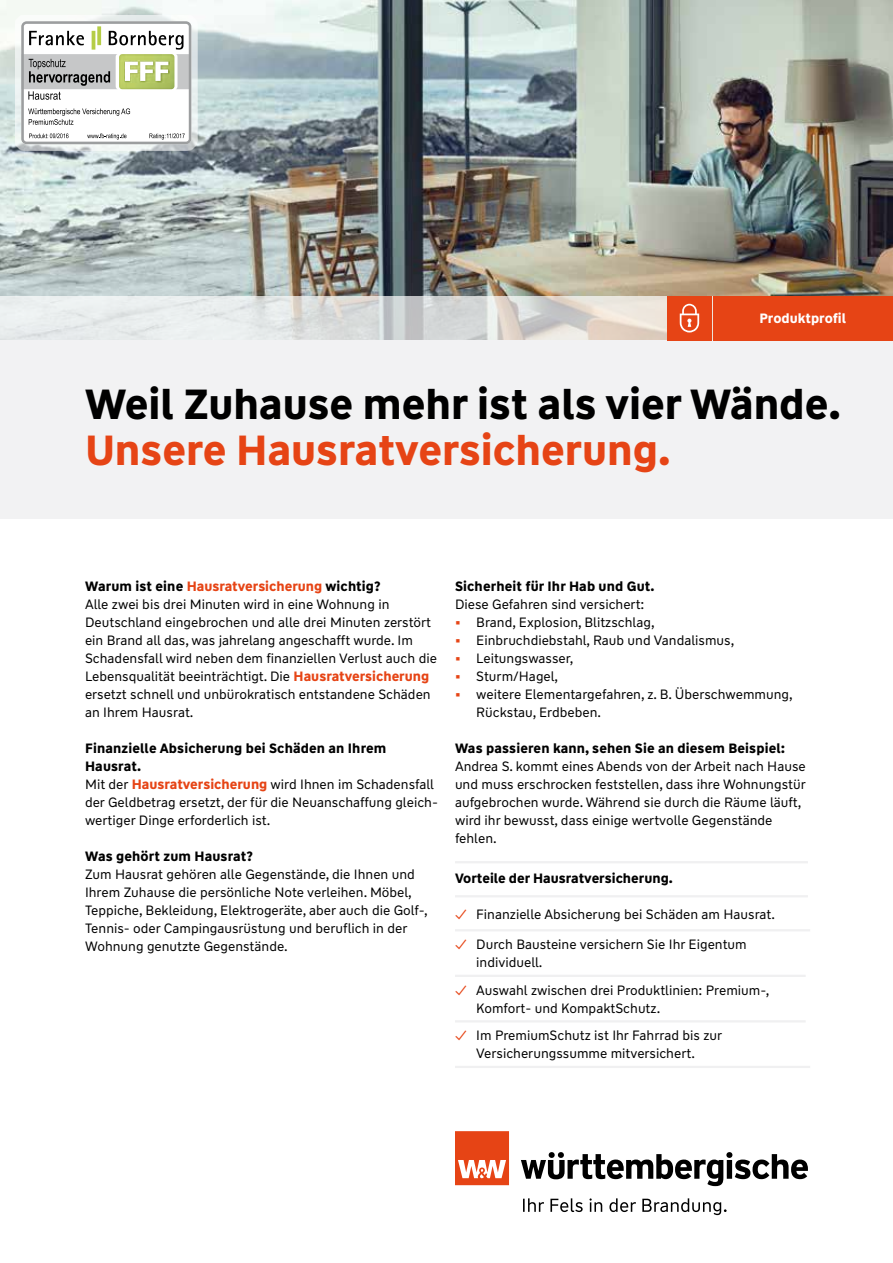
<style>
.page{position:relative;width:893px;height:1263px;background:#fff}
.page>*{position:absolute;margin:0;border:0;box-sizing:border-box;transform-origin:0 0}
.t1{font:700 42px "WW Type";color:#000}
.t2{font:700 42px "WW Type";color:#e64415}
.t3{font:13.5px/18px "WW Type";color:#000}
.t4{font:700 13.5px "WW Type";letter-spacing:.01em;color:#000}
.t5{font:700 13.5px "WW Type";color:#fff}
.s1{font-weight:700}
.s2{font-weight:700;color:#e64415}
.s3{color:#e64415}
</style>
<div class="page">
<img style="left:0;top:0;width:893px;height:296px">
<svg style="left:0;top:296px;width:713px;height:44px;background:#dfe0de"></svg>
<div style="left:0;top:340px;width:893px;height:179px;background:#f2f2f3"></div>
<div style="left:667px;top:296px;width:44px;height:44px;background:#e64415"></div>
<svg style="left:680px;top:304px;width:19px;height:28px"></svg>
<hr style="left:455px;top:861px;width:353px;height:2px;background:#f0f0f1">
<hr style="left:455px;top:895px;width:353px;height:2px;background:#f0f0f1">
<hr style="left:455px;top:929px;width:355px;height:2px;background:#f0f0f1">
<hr style="left:455px;top:975px;width:351px;height:2px;background:#f0f0f1">
<hr style="left:455px;top:1020px;width:351px;height:2px;background:#f0f0f1">
<hr style="left:455px;top:1066px;width:355px;height:2px;background:#f0f0f1">
<div style="left:15px;top:15px;width:183px;height:136px;background:#fff;opacity:.6"></div>
<svg style="left:21px;top:21px;width:170px;height:123px"></svg>
<svg style="left:523px;top:1198px;width:204px;height:17px"></svg>
<svg style="left:521px;top:1152px;width:287px;height:34px"></svg>
<svg style="left:455px;top:1131px;width:54px;height:54px"></svg>
<div style="left:713px;top:296px;width:180px;height:44px;background:#e64415"></div>
<p class="t5" style="left:759px;top:309px;width:88px">Produktprofil</p>
<h1 class="t1" style="left:85px;top:377px;width:758px">Weil Zuhause mehr ist als vier Wände.</h1>
<h1 class="t2" style="left:85px;top:423px;width:587px">Unsere Hausratversicherung.</h1>
<p class="t3" style="left:85px;top:577px;width:353px"><span class="s1">Warum ist eine</span> <span class="s2">Hausratversicherung</span> <span class="s1">wichtig?<br></span>Alle zwei bis drei Minuten wird in eine Wohnung in Deutschland eingebrochen und alle drei Minuten zerstört ein Brand all das, was jahrelang angeschafft wurde. Im Schadensfall wird neben dem finanziellen Verlust auch die Lebensqualität beeinträchtigt. Die <span class="s2">Hausratversicherung </span>ersetzt schnell und unbürokratisch entstandene Schäden an Ihrem Hausrat.</p>
<p class="t3" style="left:85px;top:739px;width:354px"><span class="s1">Finanzielle Absicherung bei Schäden an Ihrem Hausrat.<br></span>Mit der <span class="s2">Hausratversicherung</span> wird Ihnen im Schadensfall der Geldbetrag ersetzt, der für die Neuanschaffung gleich&shy;wertiger Dinge erforderlich ist.</p>
<p class="t4" style="left:85px;top:847px;width:169px">Was gehört zum Hausrat?</p>
<p class="t3" style="left:85px;top:865px;width:344px">Zum Hausrat gehören alle Gegenstände, die Ihnen und Ihrem Zuhause die persönliche Note verleihen. Möbel, Teppiche, Bekleidung, Elektrogeräte, aber auch die Golf-, Tennis- oder Campingausrüstung und beruflich in der Wohnung genutzte Gegenstände.</p>
<p class="t4" style="left:455px;top:577px;width:201px">Sicherheit für Ihr Hab und Gut.</p>
<p class="t3" style="left:455px;top:595px;width:191px">Diese Gefahren sind versichert:</p>
<p class="t3" style="left:455px;top:613px;width:201px"><span class="s2">•</span> Brand, Explosion, Blitzschlag,</p>
<p class="t3" style="left:455px;top:631px;width:281px"><span class="s2">•</span> Einbruchdiebstahl, Raub und Vandalismus,</p>
<p class="t3" style="left:455px;top:649px;width:120px"><span class="s2">•</span> Leitungswasser,</p>
<p class="t3" style="left:455px;top:667px;width:105px"><span class="s2">•</span> Sturm/Hagel,</p>
<p class="t3" style="left:476px;top:685px;width:318px;text-indent:-21px"><span class="s2">•</span> weitere Elementargefahren, z. B. Überschwemmung,<br>Rückstau, Erdbeben.</p>
<p class="t4" style="left:455px;top:739px;width:332px">Was passieren kann, sehen Sie an diesem Beispiel:</p>
<p class="t3" style="left:455px;top:757px;width:352px">Andrea S. kommt eines Abends von der Arbeit nach Hause und muss erschrocken feststellen, dass ihre Wohnungstür aufgebrochen wurde. Während sie durch die Räume läuft, wird ihr bewusst, dass einige wertvolle Gegenstände fehlen.</p>
<p class="t4" style="left:455px;top:870px;width:219px">Vorteile der Hausratversicherung.</p>
<p class="t3" style="left:455px;top:905px;width:322px"><span class="s3">✓</span> Finanzielle Absicherung bei Schäden am Hausrat.</p>
<p class="t3" style="left:476px;top:936px;width:272px;text-indent:-21px"><span class="s3">✓</span> Durch Bausteine versichern Sie Ihr Eigentum individuell.</p>
<p class="t3" style="left:476px;top:981px;width:295px;text-indent:-21px"><span class="s3">✓</span> Auswahl zwischen drei Produktlinien: Premium-,<br>Komfort- und KompaktSchutz.</p>
<p class="t3" style="left:455px;top:1027px;width:269px;text-align:center"><span class="s3">✓</span> Im PremiumSchutz ist Ihr Fahrrad bis zur<br>Versicherungssumme mitversichert.</p>
</div>
